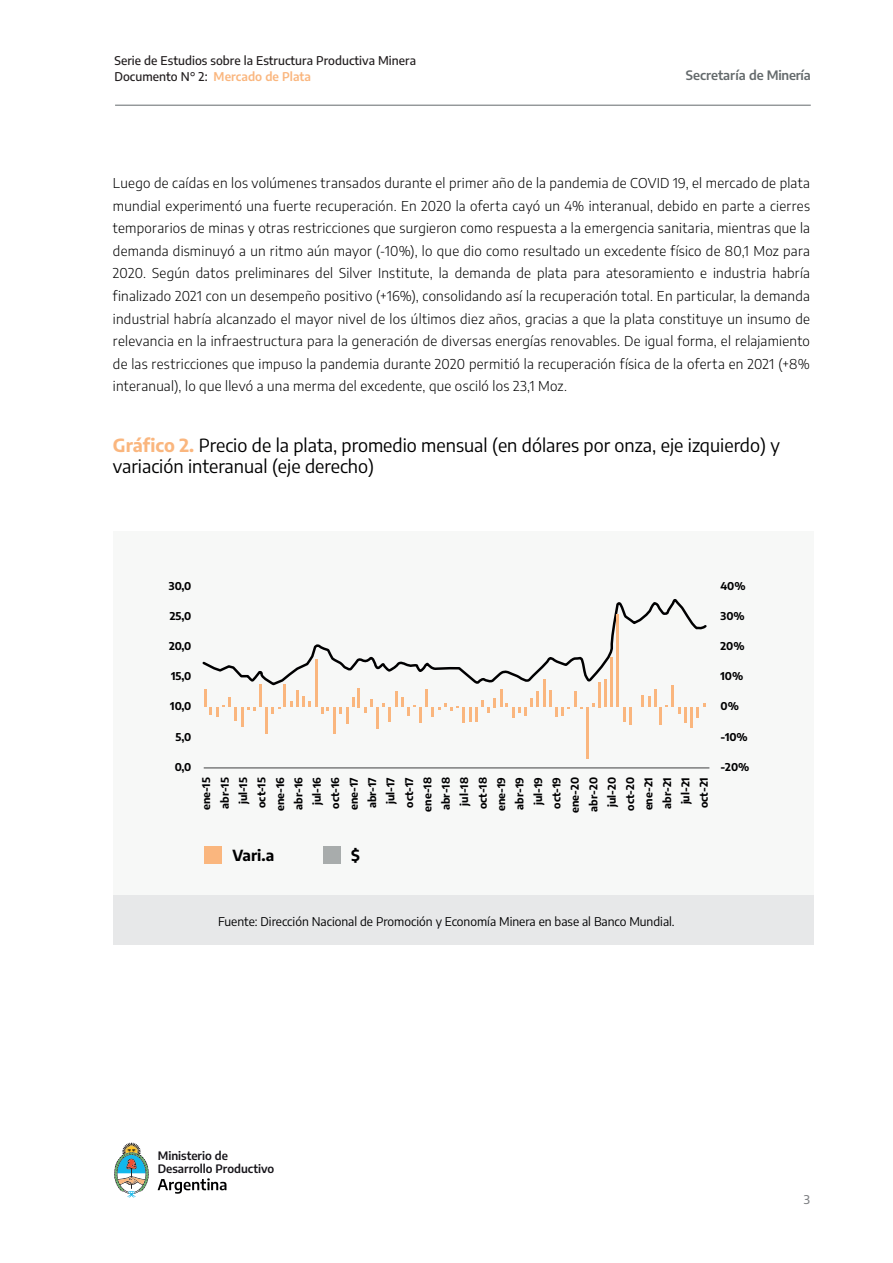
<style>
.page{position:relative;width:893px;height:1263px;background:#fff}
.page>*{position:absolute;margin:0;border:0;box-sizing:border-box;transform-origin:0 0}
.t1{font:18px/21.6px "Encode Sans";color:#000001}
.t2{font:700 15.3px "Encode Sans";color:#000001}
.t3{font:300 13.5px/22.5px "Encode Sans";letter-spacing:.02em;color:#000001;text-align:justify}
.t4{font:600 12.9px "Encode Sans";letter-spacing:-.005em;color:#646a6c}
.t5{font:500 12px/16.5px "Encode Sans";letter-spacing:.005em;color:#231f20}
.t6{font:12px "Encode Sans";color:#000001}
.t7{font:500 12px "Encode Sans";color:#808285}
.t8{font:600 11.55px/12.9px "Encode Sans";color:#17151a}
.t9{font:700 10.8px "Encode Sans";color:#000001}
.t10{font:700 10.65px/18.5px "Encode Sans";color:#000001;text-align:right}
.s1{font-weight:600;color:#fab67e}
.s2{font-weight:700;color:#fab67e}
</style>
<div class="page">
<div style="left:113px;top:531px;width:700px;height:366px;background:#f7f8f7"></div>
<div style="left:113px;top:895px;width:700px;height:50px;background:#e7e8e9"></div>
<svg style="left:202px;top:599px;width:505px;height:89px"></svg>
<hr style="left:204px;top:689px;width:3px;height:18px;background:#fab67e">
<hr style="left:259px;top:685px;width:3px;height:22px;background:#fab67e">
<hr style="left:283px;top:684px;width:3px;height:23px;background:#fab67e">
<hr style="left:315px;top:659px;width:2px;height:48px;background:#fab67e">
<hr style="left:296px;top:690px;width:3px;height:17px;background:#fab67e">
<svg style="left:290px;top:701px;width:3px;height:6px"></svg>
<svg style="left:302px;top:696px;width:9px;height:11px"></svg>
<hr style="left:395px;top:692px;width:3px;height:15px;background:#fab67e">
<hr style="left:266px;top:707px;width:2px;height:26px;background:#fab67e">
<hr style="left:334px;top:707px;width:2px;height:26px;background:#fab67e">
<hr style="left:376px;top:707px;width:3px;height:21px;background:#fab67e">
<svg style="left:382px;top:703px;width:9px;height:18px"></svg>
<hr style="left:536px;top:692px;width:3px;height:15px;background:#fab67e">
<hr style="left:543px;top:680px;width:2px;height:27px;background:#fab67e">
<hr style="left:598px;top:682px;width:2px;height:25px;background:#fab67e">
<hr style="left:604px;top:680px;width:3px;height:27px;background:#fab67e">
<hr style="left:610px;top:657px;width:3px;height:50px;background:#fab67e">
<hr style="left:672px;top:686px;width:2px;height:21px;background:#fab67e">
<hr style="left:617px;top:614px;width:2px;height:93px;background:#fab67e">
<hr style="left:469px;top:707px;width:3px;height:14px;background:#fab67e">
<svg style="left:475px;top:689px;width:57px;height:32px"></svg>
<svg style="left:623px;top:707px;width:8px;height:18px"></svg>
<svg style="left:641px;top:689px;width:27px;height:36px"></svg>
<hr style="left:691px;top:707px;width:2px;height:20px;background:#fab67e">
<svg style="left:697px;top:703px;width:8px;height:15px"></svg>
<svg style="left:678px;top:707px;width:8px;height:15px"></svg>
<svg style="left:549px;top:690px;width:33px;height:27px"></svg>
<hr style="left:586px;top:707px;width:2px;height:51px;background:#fab67e">
<svg style="left:401px;top:689px;width:64px;height:34px"></svg>
<svg style="left:339px;top:688px;width:34px;height:36px"></svg>
<svg style="left:321px;top:707px;width:8px;height:6px"></svg>
<svg style="left:271px;top:707px;width:9px;height:6px"></svg>
<svg style="left:210px;top:698px;width:45px;height:28px"></svg>
<hr style="left:204px;top:768px;width:505px;height:1px;background:#3f3f40">
<div style="left:204px;top:846px;width:18px;height:18px;background:#fab67e"></div>
<div style="left:323px;top:846px;width:17px;height:18px;background:#a8acac"></div>
<svg style="left:114px;top:1142px;width:35px;height:55px"></svg>
<svg style="left:158px;top:1178px;width:68px;height:16px"></svg>
<hr style="left:115px;top:105px;width:696px;height:1px;background:#646a6c">
<p class="t5" style="left:114px;top:52px;width:303px">Serie de Estudios sobre la Estructura Productiva Minera<br>Documento N° 2: <span class="s1">Mercado de Plata</span></p>
<p class="t4" style="left:686px;top:67px;width:126px">Secretaría de Minería</p>
<p class="t3" style="left:113px;top:172px;width:699px">Luego de caídas en los volúmenes transados durante el primer año de la pandemia de COVID 19, el mercado de plata mundial experimentó una fuerte recuperación. En 2020 la oferta cayó un 4% interanual, debido en parte a cierres temporarios de minas y otras restricciones que surgieron como respuesta a la emergencia sanitaria, mientras que la demanda disminuyó a un ritmo aún mayor (-10%), lo que dio como resultado un excedente físico de 80,1 Moz para 2020. Según datos preliminares del Silver Institute, la demanda de plata para atesoramiento e industria habría finalizado 2021 con un desempeño positivo (+16%), consolidando así la recuperación total. En particular, la demanda industrial habría alcanzado el mayor nivel de los últimos diez años, gracias a que la plata constituye un insumo de relevancia en la infraestructura para la generación de diversas energías renovables. De igual forma, el relajamiento de las restricciones que impuso la pandemia durante 2020 permitió la recuperación física de la oferta en 2021 (+8% interanual), lo que llevó a una merma del excedente, que osciló los 23,1 Moz.</p>
<h1 class="t1" style="left:113px;top:433px;width:668px"><span class="s2">Gráfico 2.</span> Precio de la plata, promedio mensual (en dólares por onza, eje izquierdo) y variación interanual (eje derecho)</h1>
<p class="t9" style="left:169px;top:579px;width:24px">30,0</p>
<p class="t9" style="left:720px;top:579px;width:27px">40%</p>
<p class="t9" style="left:170px;top:609px;width:23px">25,0</p>
<p class="t9" style="left:720px;top:609px;width:26px">30%</p>
<p class="t9" style="left:169px;top:639px;width:24px">20,0</p>
<p class="t9" style="left:720px;top:639px;width:26px">20%</p>
<p class="t9" style="left:171px;top:669px;width:22px">15,0</p>
<p class="t9" style="left:720px;top:669px;width:24px">10%</p>
<p class="t9" style="left:170px;top:699px;width:23px">10,0</p>
<p class="t9" style="left:720px;top:699px;width:20px">0%</p>
<p class="t9" style="left:176px;top:729px;width:17px">5,0</p>
<p class="t9" style="left:720px;top:729px;width:29px">-10%</p>
<p class="t9" style="left:175px;top:759px;width:18px">0,0</p>
<p class="t9" style="left:720px;top:759px;width:30px">-20%</p>
<p class="t10" style="left:197px;top:813px;width:37px;rotate:-90deg">ene-15 abr-15 jul-15 oct-15 ene-16 abr-16 jul-16 oct-16 ene-17 abr-17 jul-17 oct-17 ene-18 abr-18 jul-18 oct-18 ene-19 abr-19 jul-19 oct-19 ene-20 abr-20 jul-20 oct-20 ene-21 abr-21 jul-21 oct-21</p>
<p class="t2" style="left:232px;top:844px;width:43px">Vari.a</p>
<p class="t2" style="left:351px;top:844px;width:10px">$</p>
<p class="t6" style="left:218px;top:914px;width:458px">Fuente: Dirección Nacional de Promoción y Economía Minera en base al Banco Mundial.</p>
<p class="t8" style="left:158px;top:1149px;width:118px">Ministerio de<br>Desarrollo Productivo</p>
<p class="t7" style="left:804px;top:1191px;width:8px">3</p>
</div>
